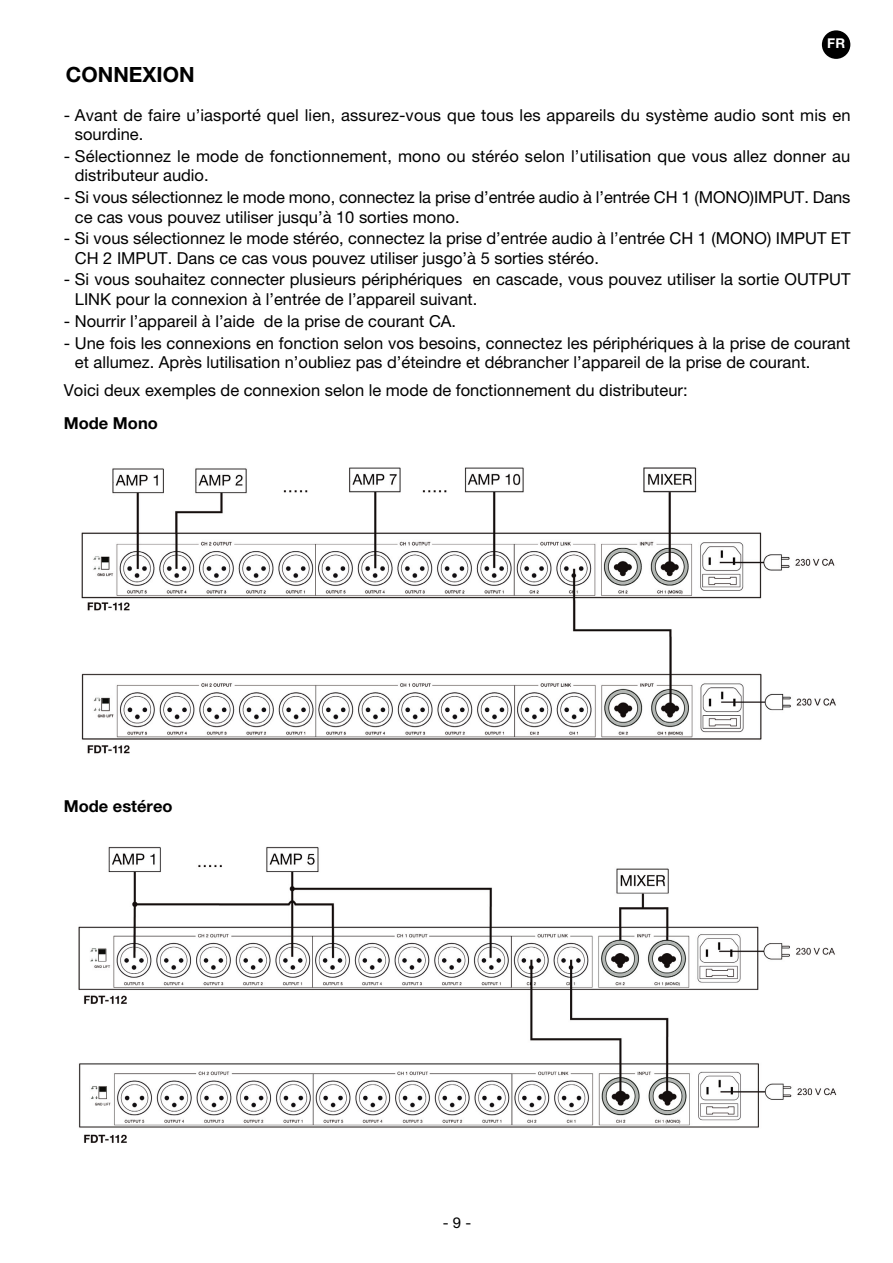
<style>
.page{position:relative;width:893px;height:1263px;background:#fff}
.page>*{position:absolute;margin:0;border:0;box-sizing:border-box;transform-origin:0 0}
.t1{font:700 21px "Helvetica Neue LT Pro";color:#000}
.t2{font:16.5px/19.5px "Helvetica Neue LT Pro";color:#000}
.t3{font:700 16.5px "Helvetica Neue LT Pro";color:#000}
.t4{font:15px "Helvetica Neue LT Pro";color:#000}
.t5{font:700 13.5px "Helvetica Neue LT Pro";color:#fff}
</style>
<div class="page">
<img style="left:81px;top:467px;width:755px;height:287px">
<img style="left:78px;top:846px;width:759px;height:297px">
<div style="left:822px;top:30px;width:28px;height:29px;background:#000;border-radius:50%"></div>
<p class="t5" style="left:827px;top:36px;width:19px">FR</p>
<p class="t1" style="left:66px;top:62px;width:130px">CONNEXION</p>
<p class="t2" style="left:75px;top:107px;width:777px;text-indent:-11px">- Avant de faire u’iasporté quel lien, assurez-vous que tous les appareils du système audio sont mis en sourdine.</p>
<p class="t2" style="left:75px;top:148px;width:777px;text-indent:-11px">- Sélectionnez le mode de fonctionnement, mono ou stéréo selon l’utilisation que vous allez donner au distributeur audio.</p>
<p class="t2" style="left:75px;top:189px;width:777px;text-indent:-11px">- Si vous sélectionnez le mode mono, connectez la prise d’entrée audio à l’entrée CH 1 (MONO)IMPUT. Dans ce cas vous pouvez utiliser jusqu’à 10 sorties mono.</p>
<p class="t2" style="left:75px;top:230px;width:777px;text-indent:-11px">- Si vous sélectionnez le mode stéréo, connectez la prise d’entrée audio à l’entrée CH 1 (MONO) IMPUT ET<br>CH 2 IMPUT. Dans ce cas vous pouvez utiliser jusgo’à 5 sorties stéréo.</p>
<p class="t2" style="left:75px;top:271px;width:777px;text-indent:-11px">- Si vous souhaitez connecter plusieurs périphériques en cascade, vous pouvez utiliser la sortie OUTPUT<br>LINK pour la connexion à l’entrée de l’appareil suivant.</p>
<p class="t2" style="left:64px;top:313px;width:394px">- Nourrir l’appareil à l’aide de la prise de courant CA.</p>
<p class="t2" style="left:75px;top:335px;width:777px;text-indent:-11px">- Une fois les connexions en fonction selon vos besoins, connectez les périphériques à la prise de courant et allumez. Après lutilisation n’oubliez pas d’éteindre et débrancher l’appareil de la prise de courant.</p>
<p class="t2" style="left:64px;top:383px;width:625px">Voici deux exemples de connexion selon le mode de fonctionnement du distributeur:</p>
<p class="t3" style="left:64px;top:413px;width:96px">Mode Mono</p>
<p class="t3" style="left:64px;top:797px;width:110px">Mode estéreo</p>
<p class="t4" style="left:443px;top:1218px;width:30px">- 9 -</p>
</div>
